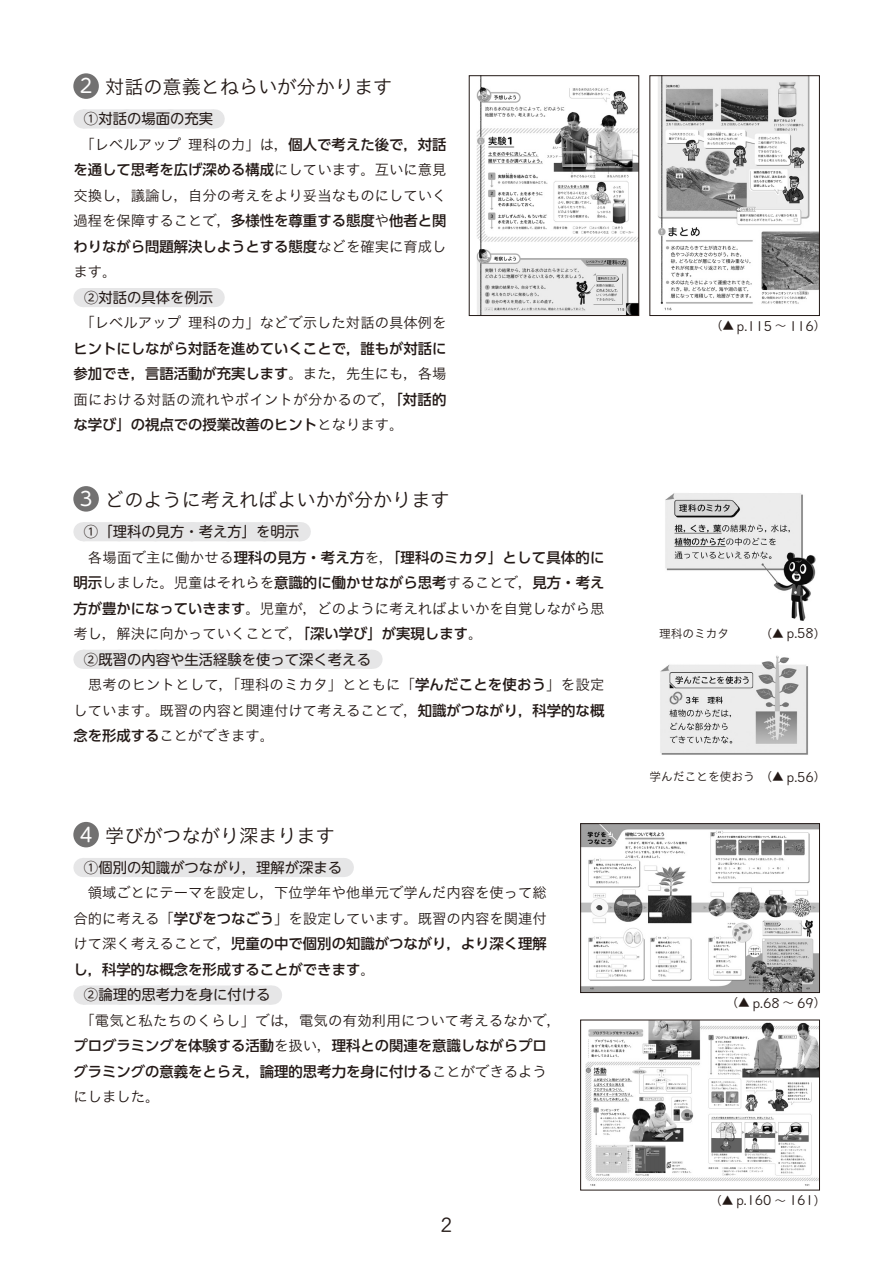
<style>
.page{position:relative;width:893px;height:1263px;background:#fff}
.page>*{position:absolute;margin:0;border:0;box-sizing:border-box;transform-origin:0 0}
.t1{font:19.2px "Kyo KG Kn Std W3";color:#231916}
.t2{font:18.75px "Yu T Kyo Oubun Std Medium Alt";color:#231916}
.t3{font:500 14.4px/25.5px "UD Shin Go Pro";color:#231916}
.t4{font:14.4px/25.5px "Kyo KG Kn Std W3";color:#231916;text-align:justify}
.t5{font:14.4px "UD Shin M Go Pro";color:#231916}
.t6{font:14.4px/25.5px "Hiragino UD Sans Std W3";color:#231916}
.t7{font:14.4px "Kyo KG Kn Std W3";letter-spacing:.025em;color:#231916}
.t8{font:12.9px "Yu T Kyo Oubun Std Medium Alt";color:#231916}
.t9{font:11.7px "Kyo KG Kn Std W3";color:#231916}
.s1{font-family:"UD Shin M Go Pro";color:#fff}
.s2{font-family:"Hiragino UD Sans Std W3"}
.s3{font-family:"Hiragino UD Sans Std W3";font-weight:400}
.s4{font-family:"Kyo KG Kn Std W3";font-weight:400}
.s5{font-family:"Yu TUD Kyo"}
.s6{font-family:"Yu TUD Kyo";font-weight:500}
.s7{font-family:"UD Shin Go Pro";font-weight:500}
.s8{font-family:"Kyo KG Kn Std W3"}
.s9{font-family:"Hiragino UD Sans Std W3";font-size:11.7px}
.s10{font-family:"Yu T Kyo Oubun Std Medium Alt";font-size:12.9px}
</style>
<div class="page">
<div style="left:83px;top:109px;width:131px;height:20px;background:#e6e6e7"></div>
<svg style="left:130px;top:128px;width:62px;height:1px"></svg>
<svg style="left:214px;top:109px;width:1px;height:20px"></svg>
<div style="left:83px;top:288px;width:131px;height:19px;background:#e6e6e7"></div>
<svg style="left:214px;top:288px;width:1px;height:19px"></svg>
<div style="left:73px;top:73px;width:26px;height:26px;background:#727171;border-radius:50%"></div>
<div style="left:83px;top:522px;width:217px;height:19px;background:#e6e6e7"></div>
<svg style="left:300px;top:522px;width:1px;height:19px"></svg>
<div style="left:83px;top:650px;width:289px;height:19px;background:#e6e6e7"></div>
<svg style="left:372px;top:650px;width:1px;height:19px"></svg>
<div style="left:73px;top:486px;width:26px;height:26px;background:#727171;border-radius:50%"></div>
<div style="left:83px;top:858px;width:260px;height:19px;background:#e6e6e7"></div>
<svg style="left:343px;top:858px;width:1px;height:19px"></svg>
<div style="left:83px;top:985px;width:189px;height:20px;background:#e6e6e7"></div>
<svg style="left:123px;top:985px;width:130px;height:1px"></svg>
<svg style="left:272px;top:985px;width:1px;height:20px"></svg>
<div style="left:73px;top:822px;width:26px;height:25px;background:#727171;border-radius:50%"></div>
<img style="left:476px;top:77px;width:161px;height:237px">
<div style="left:469px;top:75px;width:170px;height:241px;border:1px solid #231916"></div>
<img style="left:658px;top:77px;width:160px;height:234px">
<div style="left:650px;top:75px;width:170px;height:241px;border:1px solid #231916"></div>
<img style="left:665px;top:493px;width:151px;height:128px">
<img style="left:660px;top:655px;width:148px;height:100px">
<img style="left:586px;top:1022px;width:232px;height:164px">
<div style="left:580px;top:1020px;width:240px;height:170px;border:1px solid #231916"></div>
<img style="left:582px;top:825px;width:236px;height:166px">
<div style="left:580px;top:823px;width:240px;height:170px;border:1px solid #231916"></div>
<h1 class="t1" style="left:80px;top:78px;width:314px"><span class="s1">2</span> <span class="s2">対話</span>の<span class="s2">意義</span>とねらいが<span class="s2">分</span>かります</h1>
<p class="t5" style="left:84px;top:107px;width:131px">①対話の場面の充実</p>
<p class="t3" style="left:73px;top:131px;width:375px"><span class="s3">　「</span><span class="s4">レベルアップ</span><span class="s3">理科</span><span class="s4">の</span><span class="s3">力」</span><span class="s4">は</span><span class="s5">，</span>個人で考えた後で，対話を通して思考を広げ深める構成<span class="s4">にしています</span><span class="s5">。</span><span class="s3">互</span><span class="s4">いに</span><span class="s3">意見</span></p>
<p class="t4" style="left:73px;top:182px;width:375px"><span class="s2">交換</span>し<span class="s6">，</span><span class="s2">議論</span>し<span class="s6">，</span><span class="s2">自分</span>の<span class="s2">考</span>えをより<span class="s2">妥当</span>なものにしていく</p>
<p class="t3" style="left:73px;top:208px;width:375px"><span class="s3">過程</span><span class="s4">を</span><span class="s3">保障</span><span class="s4">することで</span><span class="s5">，</span>多様性を尊重する態度<span class="s4">や</span>他者と関わりながら問題解決しようとする態度<span class="s4">などを</span><span class="s3">確実</span><span class="s4">に</span><span class="s3">育成</span><span class="s4">し</span></p>
<p class="t4" style="left:73px;top:259px;width:45px">ます<span class="s6">。</span></p>
<p class="t5" style="left:84px;top:286px;width:131px">②対話の具体を例示</p>
<p class="t4" style="left:73px;top:310px;width:375px"><span class="s2">　「</span>レベルアップ<span class="s2">理科</span>の<span class="s2">力」</span>などで<span class="s2">示</span>した<span class="s2">対話</span>の<span class="s2">具体例</span>を</p>
<p class="t3" style="left:73px;top:335px;width:375px">ヒントにしながら対話を進めていくことで，誰もが対話に参加でき，言語活動が充実します<span class="s5">。</span><span class="s4">また</span><span class="s5">，</span><span class="s3">先生</span><span class="s4">にも</span><span class="s5">，</span><span class="s3">各場</span></p>
<p class="t7" style="left:73px;top:392px;width:375px"><span class="s2">面</span>における<span class="s2">対話</span>の<span class="s2">流</span>れやポイントが<span class="s2">分</span>かるので<span class="s6">，</span><span class="s7">「対話的</span></p>
<p class="t3" style="left:73px;top:412px;width:332px">な学び」の視点での授業改善のヒント<span class="s4">となります</span><span class="s5">。</span></p>
<h1 class="t1" style="left:80px;top:490px;width:371px"><span class="s1">3</span> どのように<span class="s2">考</span>えればよいかが<span class="s2">分</span>かります</h1>
<p class="t5" style="left:84px;top:520px;width:217px">①「理科の見方・考え方」を明示</p>
<p class="t3" style="left:73px;top:544px;width:533px"><span class="s3">　各場面</span><span class="s4">で</span><span class="s3">主</span><span class="s4">に</span><span class="s3">働</span><span class="s4">かせる</span>理科の見方・考え方<span class="s4">を</span><span class="s5">，</span>「理科のミカタ」として具体的に明示<span class="s4">しました</span><span class="s5">。</span><span class="s3">児童</span><span class="s4">はそれらを</span>意識的に働かせながら思考<span class="s4">することで</span><span class="s5">，</span>見方・考え</p>
<p class="t4" style="left:73px;top:595px;width:532px"><span class="s7">方が豊かになっていきます</span><span class="s6">。</span><span class="s2">児童</span>が<span class="s6">，</span>どのように<span class="s2">考</span>えればよいかを<span class="s2">自覚</span>しながら<span class="s2">思</span></p>
<p class="t3" style="left:73px;top:620px;width:410px"><span class="s3">考</span><span class="s4">し</span><span class="s5">，</span><span class="s3">解決</span><span class="s4">に</span><span class="s3">向</span><span class="s4">かっていくことで</span><span class="s5">，</span>「深い学び」が実現します<span class="s5">。</span></p>
<p class="t5" style="left:84px;top:647px;width:289px">②既習の内容や生活経験を使って深く考える</p>
<p class="t4" style="left:73px;top:672px;width:532px"><span class="s2">　思考</span>のヒントとして<span class="s6">，</span><span class="s2">「理科</span>のミカタ<span class="s2">」</span>とともに<span class="s2">「</span><span class="s7">学んだことを使おう</span><span class="s2">」</span>を<span class="s2">設定</span>しています<span class="s6">。</span><span class="s2">既習</span>の<span class="s2">内容</span>と<span class="s2">関連付</span>けて<span class="s2">考</span>えることで<span class="s6">，</span><span class="s7">知識がつながり，科学的な概念を形成する</span>ことができます<span class="s6">。</span></p>
<h1 class="t1" style="left:80px;top:826px;width:257px"><span class="s1">4</span> <span class="s2">学</span>びがつながり<span class="s2">深</span>まります</h1>
<p class="t5" style="left:84px;top:856px;width:260px">①個別の知識がつながり，理解が深まる</p>
<p class="t6" style="left:73px;top:879px;width:475px">　領域<span class="s8">ごとにテーマを</span>設定<span class="s8">し</span><span class="s6">，</span>下位学年<span class="s8">や</span>他単元<span class="s8">で</span>学<span class="s8">んだ</span>内容<span class="s8">を</span>使<span class="s8">って</span>総合的<span class="s8">に</span>考<span class="s8">える</span>「<span class="s7">学びをつなごう</span>」<span class="s8">を</span>設定<span class="s8">しています</span><span class="s6">。</span>既習<span class="s8">の</span>内容<span class="s8">を</span>関連付</p>
<p class="t3" style="left:73px;top:931px;width:475px"><span class="s4">けて</span><span class="s3">深</span><span class="s4">く</span><span class="s3">考</span><span class="s4">えることで</span><span class="s5">，</span>児童の中で個別の知識がつながり，より深く理解し，科学的な概念を形成することができます<span class="s5">。</span></p>
<p class="t5" style="left:84px;top:983px;width:188px">②論理的思考力を身に付ける</p>
<p class="t4" style="left:73px;top:1007px;width:489px"><span class="s2">　「電気</span>と<span class="s2">私</span>たちのくらし<span class="s2">」</span>では<span class="s6">，</span><span class="s2">電気</span>の<span class="s2">有効利用</span>について<span class="s2">考</span>えるなかで<span class="s6">，</span></p>
<p class="t3" style="left:73px;top:1033px;width:475px">プログラミングを体験する活動<span class="s4">を</span><span class="s3">扱</span><span class="s4">い</span><span class="s5">，</span>理科との関連を意識しながらプログラミングの意義をとらえ，論理的思考力を身に付ける<span class="s4">ことができるよう</span></p>
<p class="t4" style="left:73px;top:1084px;width:88px">にしました<span class="s6">。</span></p>
<h2 class="t2" style="left:440px;top:1216px;width:14px">2</h2>
<p class="t8" style="left:711px;top:320px;width:116px"><span class="s9">（▲</span> p.115 <span class="s9">～</span> 116<span class="s9">）</span></p>
<p class="t9" style="left:659px;top:627px;width:72px"><span class="s2">理科</span>のミカタ</p>
<p class="t8" style="left:761px;top:627px;width:66px"><span class="s9">（▲</span> p.58<span class="s9">）</span></p>
<p class="t9" style="left:650px;top:771px;width:177px"><span class="s2">学</span>んだことを<span class="s2">使</span>おう<span class="s2">（▲</span> <span class="s10">p.56</span><span class="s2">）</span></p>
<p class="t8" style="left:727px;top:997px;width:100px"><span class="s9">（▲</span> p.68 <span class="s9">～</span> 69<span class="s9">）</span></p>
<p class="t8" style="left:710px;top:1194px;width:117px"><span class="s9">（▲</span> p.160 <span class="s9">～</span> 161<span class="s9">）</span></p>
</div>
